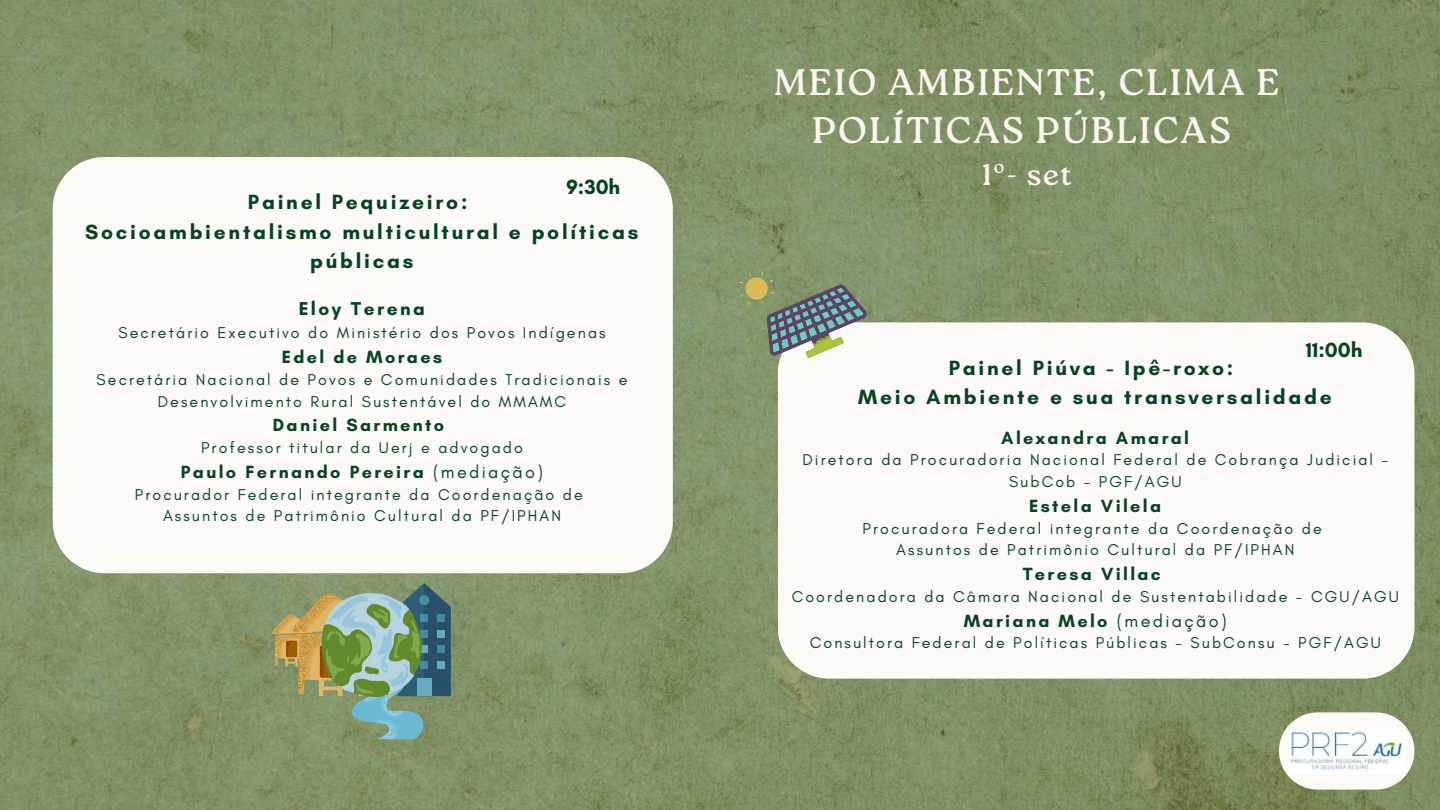
<style>
.page{position:relative;width:1440px;height:810px;background:#fff}
.page>*{position:absolute;margin:0;border:0;box-sizing:border-box;transform-origin:0 0}
.t1{font:37px/48px "Roca One";letter-spacing:.06em;color:#fcf4ee;text-align:center}
.t2{font:30px "Roca One";color:#fcf4ee}
.t3{font:700 21px/29.2px "Glacial Indifference";letter-spacing:.13em;color:#064420;text-align:center}
.t4{font:700 19px "Glacial Indifference";letter-spacing:.13em;color:#064420}
.t5{font:700 18px "Glacial Indifference";letter-spacing:.13em;color:#064420}
.t6{font:16px/21.8px "Glacial Indifference";letter-spacing:.13em;color:#064420;text-align:center}
.s1{font-weight:400}
</style>
<div class="page">
<img style="left:0;top:0;width:1440px;height:810px">
<svg style="left:53px;top:157px;width:620px;height:416px"></svg>
<svg style="left:778px;top:322px;width:637px;height:357px"></svg>
<div style="left:1279px;top:712px;width:136px;height:78px;background:#fcfaf7;border-radius:39px"></div>
<img style="left:1288px;top:729px;width:114px;height:43px">
<svg style="left:272px;top:583px;width:179px;height:157px;background:#7e9172"></svg>
<img style="left:322px;top:594px;width:99px;height:102px">
<svg style="left:732px;top:237px;width:142px;height:137px"></svg>
<h3 class="t3" style="left:566px;top:172px;width:56px">9:30h</h3>
<h3 class="t3" style="left:85px;top:187px;width:555px">Painel Pequizeiro:<br>Socioambientalismo multicultural e políticas públicas</h3>
<p class="t4" style="left:299px;top:297px;width:128px">Eloy Terena</p>
<p class="t6" style="left:118px;top:322px;width:489px">Secretário Executivo do Ministério dos Povos Indígenas</p>
<p class="t5" style="left:282px;top:346px;width:162px">Edel de Moraes</p>
<p class="t6" style="left:97px;top:368px;width:532px">Secretária Nacional de Povos e Comunidades Tradicionais e<br>Desenvolvimento Rural Sustentável do MMAMC</p>
<p class="t5" style="left:273px;top:414px;width:173px">Daniel Sarmento</p>
<p class="t6" style="left:201px;top:437px;width:323px">Professor titular da Uerj e advogado</p>
<p class="t5" style="left:181px;top:461px;width:364px">Paulo Fernando Pereira <span class="s1">(mediação)</span></p>
<p class="t6" style="left:135px;top:483px;width:449px">Procurador Federal integrante da Coordenação de<br>Assuntos de Patrimônio Cultural da PF/IPHAN</p>
<h1 class="t1" style="left:774px;top:58px;width:507px">MEIO AMBIENTE, CLIMA E<br>POLÍTICAS PÚBLICAS</h1>
<h2 class="t2" style="left:981px;top:157px;width:92px">1º- set</h2>
<h3 class="t3" style="left:1306px;top:335px;width:58px">11:00h</h3>
<h3 class="t3" style="left:858px;top:353px;width:475px">Painel Piúva - Ipê-roxo:<br>Meio Ambiente e sua transversalidade</h3>
<p class="t5" style="left:1001px;top:427px;width:189px">Alexandra Amaral</p>
<p class="t6" style="left:803px;top:449px;width:587px">Diretora da Procuradoria Nacional Federal de Cobrança Judicial -<br>SubCob - PGF/AGU</p>
<p class="t5" style="left:1029px;top:495px;width:133px">Estela Vilela</p>
<p class="t6" style="left:863px;top:517px;width:461px">Procuradora Federal integrante da Coordenação de<br>Assuntos de Patrimônio Cultural da PF/IPHAN</p>
<p class="t5" style="left:1023px;top:563px;width:140px">Teresa Villac</p>
<p class="t6" style="left:792px;top:585px;width:609px">Coordenadora da Câmara Nacional de Sustentabilidade - CGU/AGU</p>
<p class="t5" style="left:964px;top:610px;width:264px">Mariana Melo <span class="s1">(mediação)</span></p>
<p class="t6" style="left:810px;top:632px;width:573px">Consultora Federal de Políticas Públicas - SubConsu - PGF/AGU</p>
</div>
